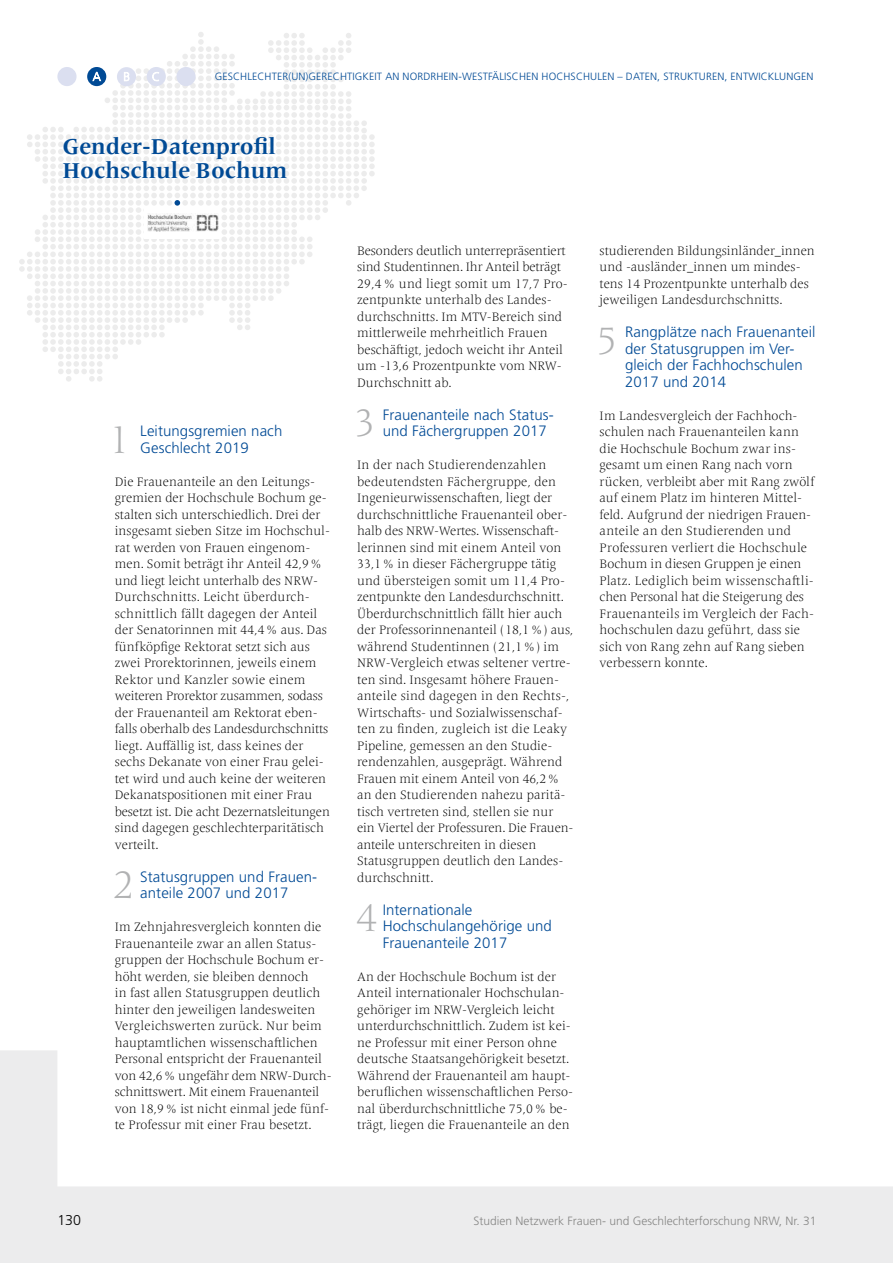
<style>
.page{position:relative;width:893px;height:1263px;background:#fff}
.page>*{position:absolute;margin:0;border:0;box-sizing:border-box;transform-origin:0 0}
.t1{font:300 39.9px "Frutiger Serif LT Pro";color:#b1b2b3}
.t2{font:700 22.5px/24px "Frutiger Serif LT Pro";color:#004a95}
.t3{font:300 15px/16.5px "Frutiger LT Std";letter-spacing:.005em;color:#004a95}
.t4{font:300 14.25px "Frutiger LT Std";color:#000}
.t5{font:300 12.75px/16.5px "Frutiger Serif LT Pro";letter-spacing:.005em;color:#000}
.t6{font:300 12px "Frutiger LT Std";color:#878786}
.t7{font:300 10.5px "Frutiger LT Std";letter-spacing:.01em;color:#004a95}
</style>
<div class="page">
<svg style="left:0;top:1050px;width:893px;height:213px"></svg>
<svg style="left:19px;top:32px;width:356px;height:350px"></svg>
<p class="t7" style="left:215px;top:71px;width:600px">GESCHLECHTER(UN)GERECHTIGKEIT AN NORDRHEIN-WESTFÄLISCHEN HOCHSCHULEN – DATEN, STRUKTUREN, ENTWICKLUNGEN</p>
<h2 class="t2" style="left:63px;top:135px;width:226px">Gender-Datenprofil<br>Hochschule Bochum</h2>
<h1 class="t1" style="left:109px;top:415px;width:23px">1</h1>
<p class="t3" style="left:140px;top:423px;width:144px">Leitungsgremien nach<br>Geschlecht 2019</p>
<p class="t5" style="left:115px;top:473px;width:217px">Die Frauenanteile an den Leitungs&shy;gremien der Hochschule Bochum ge&shy;stalten sich unterschiedlich. Drei der insgesamt sieben Sitze im Hochschul&shy;rat werden von Frauen eingenom&shy;men. Somit beträgt ihr Anteil 42,9% und liegt leicht unterhalb des NRW-Durchschnitts. Leicht überdurch&shy;schnittlich fällt dagegen der Anteil der Senatorinnen mit 44,4% aus. Das fünfköpfige Rektorat setzt sich aus zwei Prorektorinnen, jeweils einem Rektor und Kanzler sowie einem weiteren Prorektor zusammen, sodass der Frauenanteil am Rektorat eben&shy;falls oberhalb des Landesdurchschnitts liegt. Auffällig ist, dass keines der sechs Dekanate von einer Frau gelei&shy;tet wird und auch keine der weiteren Dekanatspositionen mit einer Frau besetzt ist. Die acht Dezernatsleitungen sind dagegen geschlechterparitätisch verteilt.</p>
<h1 class="t1" style="left:113px;top:861px;width:23px">2</h1>
<p class="t3" style="left:140px;top:868px;width:177px">Statusgruppen und Frauen&shy;anteile 2007 und 2017</p>
<p class="t5" style="left:115px;top:919px;width:218px">Im Zehnjahresvergleich konnten die Frauenanteile zwar an allen Status&shy;gruppen der Hochschule Bochum er&shy;höht werden, sie bleiben dennoch<br>in fast allen Statusgruppen deutlich hinter den jeweiligen landesweiten Vergleichswerten zurück. Nur beim hauptamtlichen wissenschaftlichen Personal entspricht der Frauenanteil von 42,6% ungefähr dem NRW-Durch&shy;schnittswert. Mit einem Frauenanteil von 18,9% ist nicht einmal jede fünf&shy;te Professur mit einer Frau besetzt.</p>
<p class="t5" style="left:357px;top:242px;width:212px">Besonders deutlich unterrepräsentiert sind Studentinnen. Ihr Anteil beträgt 29,4 % und liegt somit um 17,7 Pro&shy;zentpunkte unterhalb des Landes&shy;durchschnitts. Im MTV-Bereich sind mittlerweile mehrheitlich Frauen beschäftigt, jedoch weicht ihr Anteil um -13,6 Prozentpunkte vom NRW-Durchschnitt ab.</p>
<h1 class="t1" style="left:354px;top:399px;width:23px">3</h1>
<p class="t3" style="left:383px;top:406px;width:173px">Frauenanteile nach Status&shy;und Fächergruppen 2017</p>
<p class="t5" style="left:357px;top:457px;width:218px">In der nach Studierendenzahlen bedeutendsten Fächergruppe, den Ingenieurwissenschaften, liegt der durchschnittliche Frauenanteil ober&shy;halb des NRW-Wertes. Wissenschaft&shy;lerinnen sind mit einem Anteil von 33,1% in dieser Fächergruppe tätig und übersteigen somit um 11,4 Pro&shy;zentpunkte den Landesdurchschnitt.<br>Überdurchschnittlich fällt hier auch der Professorinnenanteil (18,1%) aus, während Studentinnen (21,1%) im NRW-Vergleich etwas seltener vertre&shy;ten sind. Insgesamt höhere Frauen&shy;anteile sind dagegen in den Rechts-, Wirtschafts- und Sozialwissenschaf&shy;ten zu finden, zugleich ist die Leaky Pipeline, gemessen an den Studie&shy;rendenzahlen, ausgeprägt. Während Frauen mit einem Anteil von 46,2% an den Studierenden nahezu paritä&shy;tisch vertreten sind, stellen sie nur ein Viertel der Professuren. Die Frauen&shy;anteile unterschreiten in diesen Statusgruppen deutlich den Landes&shy;durchschnitt.</p>
<h1 class="t1" style="left:356px;top:894px;width:23px">4</h1>
<p class="t3" style="left:383px;top:901px;width:171px">Internationale<br>Hochschulangehörige und<br>Frauenanteile 2017</p>
<p class="t5" style="left:357px;top:968px;width:217px">An der Hochschule Bochum ist der Anteil internationaler Hochschulan&shy;gehöriger im NRW-Vergleich leicht unterdurchschnittlich. Zudem ist kei&shy;ne Professur mit einer Person ohne deutsche Staatsangehörigkeit besetzt.<br>Während der Frauenanteil am haupt&shy;beruflichen wissenschaftlichen Perso&shy;nal überdurchschnittliche 75,0% be&shy;trägt, liegen die Frauenanteile an den</p>
<p class="t5" style="left:600px;top:242px;width:217px">studierenden Bildungsinländer_innen und -ausländer_innen um mindes&shy;tens 14 Prozentpunkte unterhalb des jeweiligen Landesdurchschnitts.</p>
<h1 class="t1" style="left:596px;top:316px;width:23px">5</h1>
<p class="t3" style="left:625px;top:324px;width:192px">Rangplätze nach Frauenanteil der Statusgruppen im Ver&shy;gleich der Fachhochschulen<br>2017 und 2014</p>
<p class="t5" style="left:600px;top:407px;width:216px">Im Landesvergleich der Fachhoch&shy;schulen nach Frauenanteilen kann die Hochschule Bochum zwar ins&shy;gesamt um einen Rang nach vorn rücken, verbleibt aber mit Rang zwölf auf einem Platz im hinteren Mittel&shy;feld. Aufgrund der niedrigen Frauen&shy;anteile an den Studierenden und Professuren verliert die Hochschule Bochum in diesen Gruppen je einen Platz. Lediglich beim wissenschaftli&shy;chen Personal hat die Steigerung des Frauenanteils im Vergleich der Fach&shy;hochschulen dazu geführt, dass sie sich von Rang zehn auf Rang sieben verbessern konnte.</p>
<p class="t4" style="left:57px;top:1212px;width:25px">130</p>
<p class="t6" style="left:474px;top:1214px;width:344px">Studien Netzwerk Frauen- und Geschlechterforschung NRW, Nr. 31</p>
</div>
